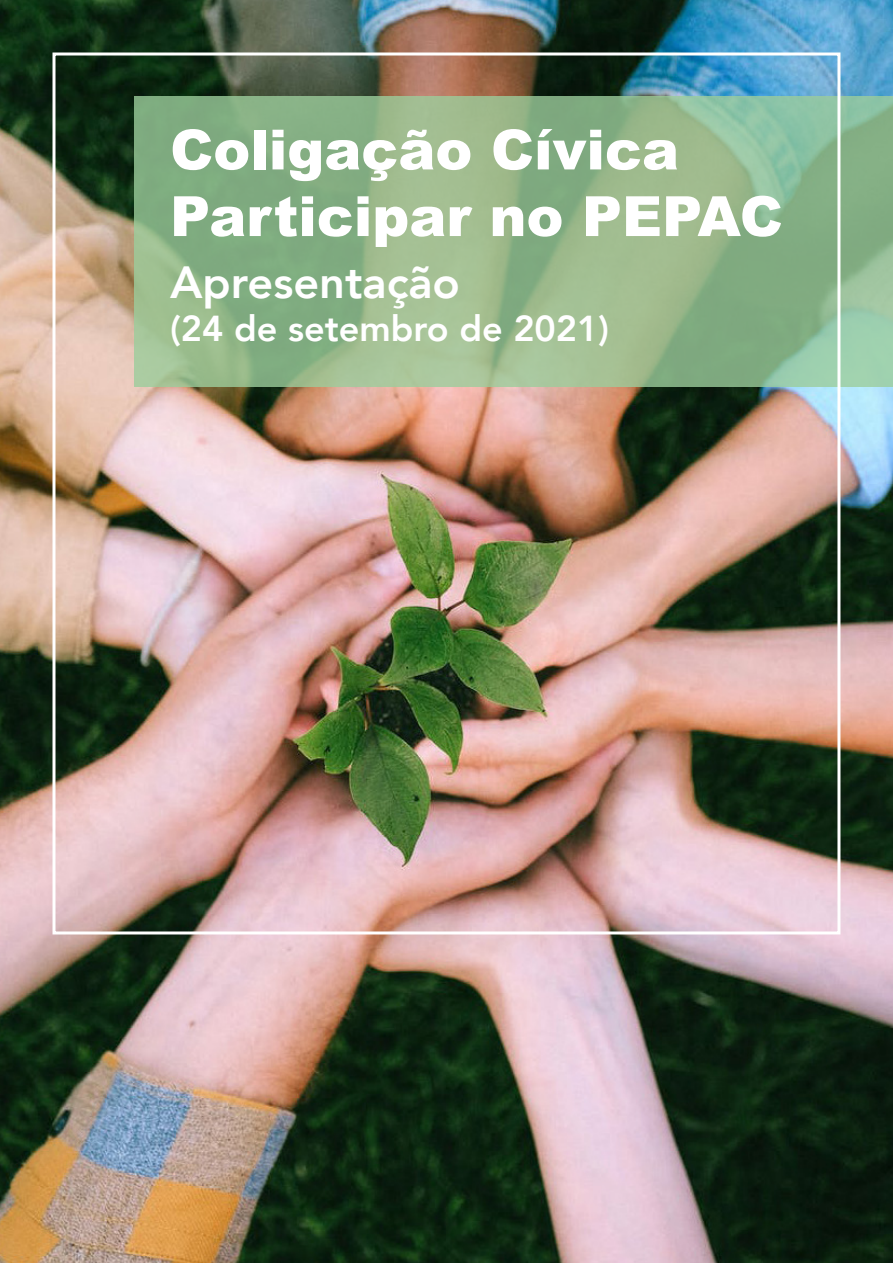
<style>
.page{position:relative;width:893px;height:1263px;background:#fff}
.page>*{position:absolute;margin:0;border:0;box-sizing:border-box;transform-origin:0 0}
.t1{font:900 55.5px/66.6px "Arial";color:#fff}
.t2{font:800 45px "Avenir";color:#fff}
.t3{font:800 36px "Avenir";color:#fff}
</style>
<div class="page">
<img style="left:0;top:0;width:893px;height:1263px">
<svg style="left:134px;top:97px;width:759px;height:290px;background:#92b78d"></svg>
<p class="t1" style="left:170px;top:115px;width:614px">Coligação Cívica<br>Participar no PEPAC</p>
<p class="t2" style="left:170px;top:247px;width:291px">Apresentação</p>
<p class="t3" style="left:170px;top:301px;width:441px">(24 de setembro de 2021)</p>
</div>
